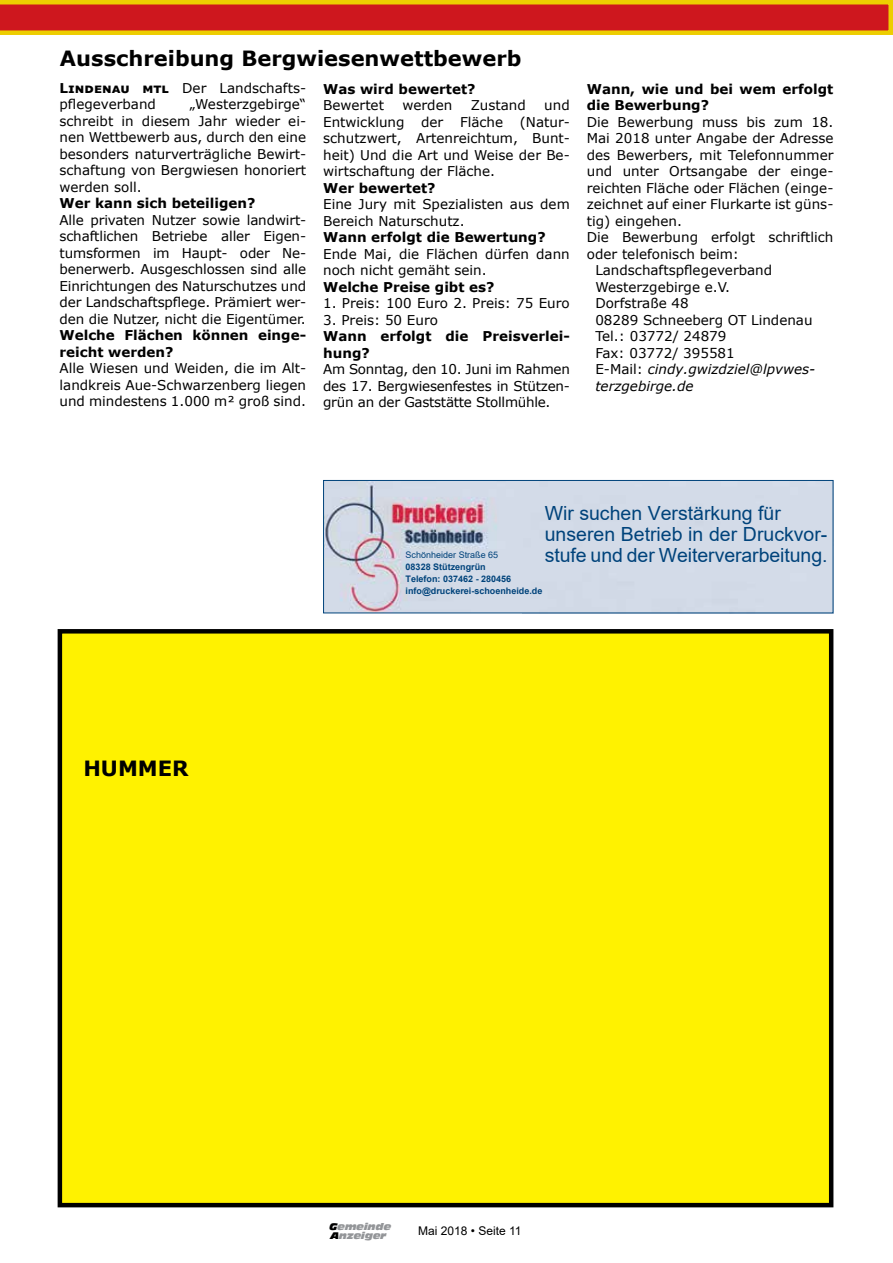
<style>
.page{position:relative;width:893px;height:1263px;background:#fff}
.page>*{position:absolute;margin:0;border:0;box-sizing:border-box;transform-origin:0 0}
.t1{font:700 21px "Verdana";color:#000}
.t2{font:19.5px/21px "Arial";color:#00437b}
.t3{font:13.5px/16.5px "Verdana";color:#000;text-align:justify}
.t4{font:700 13.5px/16.5px "Verdana";color:#000}
.t5{font:italic 13.5px "Verdana";color:#000}
.t6{font:12px "Arial";color:#000}
.t7{font:700 9px/12px "Arial";color:#00437b}
.t8{font:9px "Arial";color:#00437b}
.t9{font:italic 9px/8.7px "Incised 901 BT Nord";color:#939598}
.s1{font-weight:700}
.s2{font-style:normal}
.s3{color:#000}
</style>
<div class="page">
<svg style="left:0;top:0;width:893px;height:35px;background:#d64616"></svg>
<div style="left:60px;top:631px;width:771px;height:574px;background:#fff200"></div>
<div style="left:58px;top:629px;width:775px;height:578px;border:4px solid #000"></div>
<img style="left:325px;top:482px;width:506px;height:129px">
<div style="left:323px;top:480px;width:510px;height:133px;border:1px solid #00437b"></div>
<h1 class="t1" style="left:60px;top:44px;width:463px">Ausschreibung Bergwiesenwettbewerb</h1>
<p class="t4" style="left:323px;top:80px;width:154px">Was wird bewertet?</p>
<p class="t3" style="left:323px;top:97px;width:62px">Bewertet</p>
<p class="t3" style="left:402px;top:97px;width:51px">werden</p>
<p class="t3" style="left:471px;top:97px;width:57px">Zustand</p>
<p class="t3" style="left:60px;top:79px;width:248px"><span class="s1">Lindenau mtl</span> Der Landschafts&shy;pflegeverband</p>
<p class="t3" style="left:60px;top:96px;width:248px;text-indent:130px">„Westerzgebirge“ schreibt in diesem Jahr wieder ei&shy;nen Wettbewerb aus, durch den eine besonders naturverträgliche Bewirt&shy;schaftung von Bergwiesen honoriert werden soll.</p>
<p class="t4" style="left:60px;top:195px;width:197px">Wer kann sich beteiligen?</p>
<p class="t3" style="left:60px;top:211px;width:248px">Alle privaten Nutzer sowie landwirt&shy;schaftlichen Betriebe aller Eigen&shy;tumsformen im Haupt- oder Ne&shy;benerwerb. Ausgeschlossen sind alle Einrichtungen des Naturschutzes und der Landschaftspflege. Prämiert wer&shy;den die Nutzer, nicht die Eigentümer.</p>
<p class="t4" style="left:60px;top:327px;width:248px">Welche Flächen können einge&shy;reicht werden?</p>
<p class="t3" style="left:60px;top:360px;width:248px">Alle Wiesen und Weiden, die im Alt&shy;landkreis Aue-Schwarzenberg liegen und mindestens 1.000 m² groß sind.</p>
<p class="t3" style="left:323px;top:97px;width:248px;text-indent:221px">und Entwicklung der Fläche (Natur&shy;schutzwert, Artenreichtum, Bunt&shy;heit) Und die Art und Weise der Be&shy;wirtschaftung der Fläche.</p>
<p class="t4" style="left:323px;top:179px;width:114px">Wer bewertet?</p>
<p class="t3" style="left:323px;top:196px;width:248px">Eine Jury mit Spezialisten aus dem<br>Bereich Naturschutz.</p>
<p class="t4" style="left:323px;top:229px;width:224px">Wann erfolgt die Bewertung?</p>
<p class="t3" style="left:323px;top:245px;width:248px">Ende Mai, die Flächen dürfen dann noch nicht gemäht sein.</p>
<p class="t4" style="left:323px;top:278px;width:173px">Welche Preise gibt es?</p>
<p class="t3" style="left:323px;top:295px;width:248px">1. Preis: 100 Euro 2. Preis: 75 Euro</p>
<p class="t3" style="left:323px;top:311px;width:116px">3. Preis: 50 Euro</p>
<p class="t4" style="left:323px;top:328px;width:248px">Wann erfolgt die Preisverlei&shy;hung?</p>
<p class="t3" style="left:323px;top:361px;width:248px">Am Sonntag, den 10. Juni im Rahmen des 17. Bergwiesenfestes in Stützen&shy;grün an der Gaststätte Stollmühle.</p>
<p class="t4" style="left:587px;top:80px;width:248px">Wann, wie und bei wem erfolgt die Bewerbung?</p>
<p class="t3" style="left:587px;top:113px;width:248px">Die Bewerbung muss bis zum 18.</p>
<p class="t3" style="left:587px;top:130px;width:248px">Mai 2018 unter Angabe der Adresse</p>
<p class="t3" style="left:587px;top:146px;width:248px">des Bewerbers, mit Telefonnummer</p>
<p class="t3" style="left:587px;top:163px;width:248px">und unter Ortsangabe der einge-</p>
<p class="t3" style="left:587px;top:179px;width:248px">reichten Fläche oder Flächen (einge-</p>
<p class="t3" style="left:587px;top:196px;width:248px">zeichnet auf einer Flurkarte ist güns-</p>
<p class="t3" style="left:587px;top:212px;width:97px">tig) eingehen.</p>
<p class="t3" style="left:587px;top:229px;width:248px">Die Bewerbung erfolgt schriftlich</p>
<p class="t3" style="left:587px;top:245px;width:154px">oder telefonisch beim:</p>
<p class="t3" style="left:595px;top:262px;width:178px">Landschaftspflegeverband</p>
<p class="t3" style="left:595px;top:278px;width:136px">Westerzgebirge e.V.</p>
<p class="t3" style="left:595px;top:295px;width:95px">Dorfstraße 48</p>
<p class="t3" style="left:595px;top:311px;width:219px">08289 Schneeberg OT Lindenau</p>
<p class="t3" style="left:595px;top:328px;width:133px">Tel.: 03772/ 24879</p>
<p class="t3" style="left:595px;top:344px;width:141px">Fax: 03772/ 395581</p>
<p class="t5" style="left:595px;top:360px;width:222px"><span class="s2">E-Mail:</span> cindy.gwizdziel@lpvwes-</p>
<p class="t5" style="left:595px;top:376px;width:100px">terzgebirge.de</p>
<h1 class="t1" style="left:83px;top:753px;width:107px">HUMMER</h1>
<h2 class="t2" style="left:545px;top:502px;width:284px">Wir suchen Verstärkung für unseren Betrieb in der Druckvor&shy;stufe und der Weiterverarbeitung.</h2>
<p class="t8" style="left:406px;top:548px;width:94px">Schönheider Straße 65</p>
<p class="t7" style="left:406px;top:561px;width:138px">08328 Stützengrün<br>Telefon: 037462 - 280456 info@druckerei-schoenheide.de</p>
<p class="t9" style="left:330px;top:1222px;width:63px"><span class="s3">G</span>emeinde<br><span class="s3">A</span>nzeiger</p>
<p class="t6" style="left:418px;top:1222px;width:105px">Mai 2018 • Seite 11</p>
</div>
